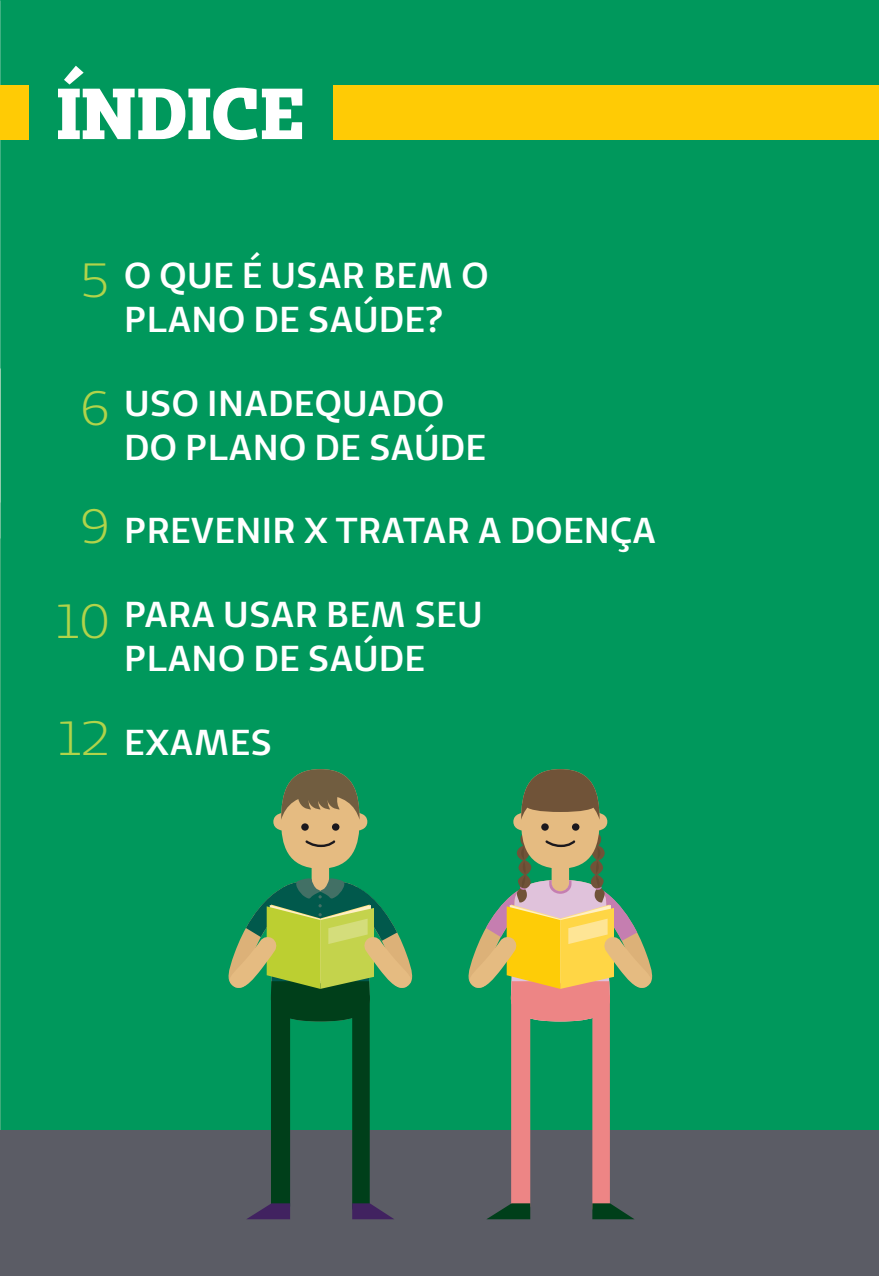
<style>
.page{position:relative;width:879px;height:1276px;background:#00985c}
.page>*{position:absolute;margin:0;border:0;box-sizing:border-box;transform-origin:0 0}
.t1{font:800 72px "Unimed Slab";letter-spacing:.005em;color:#fff}
.t2{font:48px "Unimed Sans";color:#b1d34a}
.t3{font:600 36px/44px "Unimed Sans";letter-spacing:.01em;color:#fff}
.s1{font-weight:400;font-size:48px;color:#b1d34a}
</style>
<div class="page">
<svg style="left:0;top:1043px;width:1px;height:87px"></svg>
<div style="left:0;top:85px;width:28px;height:54px;background:#ffcb05"></div>
<div style="left:333px;top:85px;width:546px;height:54px;background:#ffcb05"></div>
<div style="left:0;top:1130px;width:879px;height:146px;background:#5b5c65"></div>
<div style="left:312px;top:855px;width:17px;height:36px;background:#e5bb81;border-radius:9px"></div>
<div style="left:281px;top:769px;width:78px;height:99px;background:#e5bb81;border-radius:50%"></div>
<svg style="left:305px;top:840px;width:30px;height:7px"></svg>
<div style="left:352px;top:989px;width:18px;height:226px;background:#003f1a;border-radius:9px"></div>
<div style="left:271px;top:988px;width:19px;height:227px;background:#003f1a;border-radius:10px"></div>
<svg style="left:352px;top:1203px;width:42px;height:16px"></svg>
<svg style="left:247px;top:1203px;width:43px;height:16px"></svg>
<svg style="left:228px;top:877px;width:185px;height:144px"></svg>
<svg style="left:273px;top:769px;width:94px;height:61px"></svg>
<div style="left:592px;top:989px;width:18px;height:226px;background:#ed8585;border-radius:9px"></div>
<div style="left:511px;top:988px;width:19px;height:227px;background:#ed8585;border-radius:10px"></div>
<svg style="left:592px;top:1203px;width:42px;height:16px"></svg>
<svg style="left:487px;top:1203px;width:43px;height:16px"></svg>
<svg style="left:468px;top:769px;width:184px;height:252px"></svg>
<h1 class="t1" style="left:57px;top:66px;width:249px">ÍNDICE</h1>
<h2 class="t2" style="left:81px;top:250px;width:31px">5</h2>
<p class="t3" style="left:124px;top:253px;width:366px">O QUE É USAR BEM O<br>PLANO DE SAÚDE?</p>
<h2 class="t2" style="left:81px;top:377px;width:31px">6</h2>
<p class="t3" style="left:124px;top:380px;width:363px">USO INADEQUADO<br>DO PLANO DE SAÚDE</p>
<h2 class="t2" style="left:81px;top:496px;width:31px">9</h2>
<h2 class="t2" style="left:57px;top:591px;width:55px">10</h2>
<p class="t3" style="left:124px;top:508px;width:533px">PREVENIR X TRATAR A DOENÇA</p>
<p class="t3" style="left:124px;top:592px;width:360px">PARA USAR BEM SEU<br>PLANO DE SAÚDE</p>
<p class="t3" style="left:59px;top:719px;width:215px"><span class="s1">12</span> EXAMES</p>
</div>
